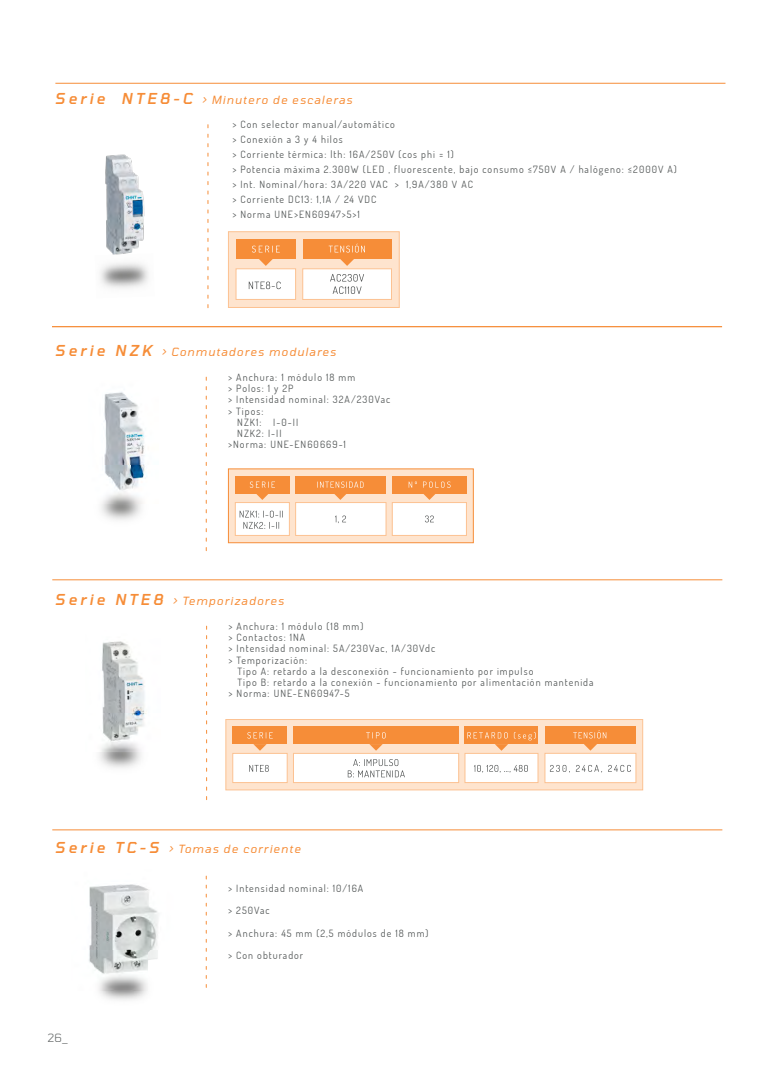
<style>
.page{position:relative;width:780px;height:1088px;background:#fff}
.page>*{position:absolute;margin:0;border:0;box-sizing:border-box;transform-origin:0 0}
.t1{font:italic 11.25px "Tomorrow";letter-spacing:.1em;color:#f68d38}
.t2{font:300 11.25px "Tomorrow";color:#545858}
.t3{font:200 10px/15px "Dosis";letter-spacing:.105em;color:#545858}
.s1{font-weight:500;font-size:15px}
</style>
<div class="page">
<hr style="left:52px;top:326px;width:670px;height:1px;background:#f68d38">
<hr style="left:52px;top:579px;width:670px;height:1px;background:#f68d38">
<hr style="left:52px;top:829px;width:670px;height:1px;background:#f68d38">
<svg style="left:206px;top:377px;width:1px;height:174px"></svg>
<svg style="left:206px;top:626px;width:1px;height:174px"></svg>
<svg style="left:206px;top:876px;width:1px;height:111px"></svg>
<div style="left:228px;top:469px;width:245px;height:74px;background:#fee4ce;border:1px solid #f68d38"></div>
<div style="left:235px;top:476px;width:54px;height:17px;background:#f68d38"></div>
<div style="left:295px;top:476px;width:91px;height:17px;background:#f68d38"></div>
<div style="left:392px;top:476px;width:74px;height:17px;background:#f68d38"></div>
<div style="left:235px;top:502px;width:54px;height:34px;background:#fff;border:1px solid #fcc292"></div>
<div style="left:295px;top:502px;width:91px;height:34px;background:#fff;border:1px solid #fcc292"></div>
<div style="left:392px;top:502px;width:74px;height:34px;background:#fff;border:1px solid #fcc292"></div>
<svg style="left:408px;top:481px;width:9px;height:7px"></svg>
<svg style="left:239px;top:511px;width:44px;height:18px"></svg>
<svg style="left:335px;top:515px;width:11px;height:8px"></svg>
<svg style="left:425px;top:515px;width:9px;height:7px"></svg>
<svg style="left:250px;top:481px;width:25px;height:19px"></svg>
<svg style="left:317px;top:481px;width:46px;height:19px"></svg>
<svg style="left:423px;top:481px;width:27px;height:19px"></svg>
<img style="left:104px;top:392px;width:41px;height:73px">
<img style="left:101px;top:465px;width:44px;height:55px">
<img style="left:102px;top:641px;width:44px;height:73px">
<img style="left:99px;top:714px;width:46px;height:54px">
<img style="left:89px;top:884px;width:69px;height:116px">
<img style="left:89px;top:950px;width:69px;height:40px">
<hr style="left:55px;top:83px;width:670px;height:1px;background:#f68d38">
<svg style="left:207px;top:125px;width:1px;height:183px"></svg>
<div style="left:225px;top:719px;width:418px;height:71px;background:#fee4ce;border:1px solid #fcc292"></div>
<div style="left:233px;top:726px;width:54px;height:18px;background:#f68d38"></div>
<svg style="left:247px;top:732px;width:26px;height:6px"></svg>
<div style="left:232px;top:753px;width:55px;height:30px;background:#fff;border:1px solid #fcc292"></div>
<svg style="left:249px;top:765px;width:20px;height:7px"></svg>
<div style="left:464px;top:753px;width:74px;height:30px;background:#fff;border:1px solid #fcc292"></div>
<svg style="left:474px;top:765px;width:54px;height:7px"></svg>
<svg style="left:253px;top:744px;width:13px;height:7px"></svg>
<div style="left:465px;top:726px;width:73px;height:18px;background:#f68d38"></div>
<svg style="left:467px;top:732px;width:40px;height:6px"></svg>
<svg style="left:514px;top:732px;width:21px;height:8px"></svg>
<svg style="left:495px;top:744px;width:13px;height:7px"></svg>
<div style="left:293px;top:753px;width:166px;height:30px;background:#fff;border:1px solid #fcc292"></div>
<svg style="left:348px;top:759px;width:57px;height:18px"></svg>
<div style="left:293px;top:726px;width:165px;height:18px;background:#f68d38"></div>
<svg style="left:366px;top:732px;width:19px;height:6px"></svg>
<svg style="left:369px;top:744px;width:13px;height:7px"></svg>
<div style="left:545px;top:726px;width:91px;height:18px;background:#f68d38"></div>
<svg style="left:573px;top:730px;width:33px;height:8px"></svg>
<div style="left:544px;top:753px;width:92px;height:30px;background:#fff;border:1px solid #fcc292"></div>
<svg style="left:550px;top:765px;width:20px;height:7px"></svg>
<svg style="left:576px;top:765px;width:26px;height:7px"></svg>
<svg style="left:608px;top:765px;width:23px;height:7px"></svg>
<svg style="left:584px;top:744px;width:13px;height:7px"></svg>
<img style="left:100px;top:263px;width:49px;height:26px">
<div style="left:228px;top:231px;width:171px;height:77px;background:#fee4ce;border:1px solid #fcc292"></div>
<div style="left:236px;top:239px;width:59px;height:20px;background:#f68d38"></div>
<svg style="left:252px;top:246px;width:28px;height:6px"></svg>
<div style="left:236px;top:268px;width:60px;height:32px;background:#fff;border:1px solid #fcc292"></div>
<svg style="left:249px;top:282px;width:32px;height:7px"></svg>
<div style="left:302px;top:268px;width:90px;height:32px;background:#fff;border:1px solid #fcc292"></div>
<svg style="left:330px;top:274px;width:34px;height:20px"></svg>
<svg style="left:259px;top:259px;width:14px;height:7px"></svg>
<div style="left:303px;top:239px;width:88px;height:20px;background:#f68d38"></div>
<svg style="left:328px;top:244px;width:37px;height:8px"></svg>
<svg style="left:340px;top:259px;width:14px;height:7px"></svg>
<img style="left:105px;top:154px;width:40px;height:101px">
<p class="t1" style="left:55px;top:91px;width:299px"><span class="s1">Serie NTE8-C</span> &gt; Minutero de escaleras</p>
<p class="t3" style="left:232px;top:117px;width:446px">&gt; Con selector manual/automático<br>&gt; Conexión a 3 y 4 hilos<br>&gt; Corriente térmica: lth: 16A/250V (cos phi = 1)<br>&gt; Potencia máxima 2.300W (LED , fluorescente, bajo consumo ≤750V A / halógeno: ≤2000V A) &gt; Int. Nominal/hora: 3A/220 VAC &gt; 1,9A/380 V AC<br>&gt; Corriente DC13: 1,1A / 24 VDC<br>&gt; Norma UNE&gt;EN60947&gt;5&gt;1</p>
<p class="t1" style="left:55px;top:343px;width:283px"><span class="s1">Serie NZK</span> &gt; Conmutadores modulares</p>
<p class="t3" style="left:228px;top:369px;width:128px">&gt; Anchura: 1 módulo 18 mm</p>
<p class="t3" style="left:228px;top:380px;width:67px">&gt; Polos: 1 y 2P</p>
<p class="t3" style="left:228px;top:392px;width:163px">&gt; Intensidad nominal: 32A/230Vac</p>
<p class="t3" style="left:228px;top:403px;width:37px">&gt; Tipos:</p>
<p class="t3" style="left:237px;top:414px;width:62px">NZK1: I-0-II</p>
<p class="t3" style="left:237px;top:425px;width:46px">NZK2: I-II</p>
<p class="t3" style="left:228px;top:437px;width:119px">&gt;Norma: UNE-EN60669-1</p>
<p class="t1" style="left:55px;top:592px;width:230px"><span class="s1">Serie NTE8</span> &gt; Temporizadores</p>
<p class="t3" style="left:228px;top:620px;width:208px;line-height:11.2px">&gt; Anchura: 1 módulo (18 mm)<br>&gt; Contactos: 1NA<br>&gt; Intensidad nominal: 5A/230Vac, 1A/30Vdc &gt; Temporización:</p>
<p class="t3" style="left:237px;top:663px;width:297px">Tipo A: retardo a la desconexión - funcionamiento por impulso</p>
<p class="t3" style="left:237px;top:674px;width:357px">Tipo B: retardo a la conexión - funcionamiento por alimentación mantenida</p>
<p class="t3" style="left:228px;top:686px;width:123px">&gt; Norma: UNE-EN60947-5</p>
<p class="t1" style="left:55px;top:839px;width:247px"><span class="s1">Serie TC-S</span> &gt; Tomas de corriente</p>
<p class="t2" style="left:48px;top:1029px;width:22px">26_</p>
<p class="t3" style="left:228px;top:880px;width:137px">&gt; Intensidad nominal: 10/16A</p>
<p class="t3" style="left:228px;top:902px;width:43px">&gt; 250Vac</p>
<p class="t3" style="left:228px;top:925px;width:202px">&gt; Anchura: 45 mm (2,5 módulos de 18 mm)</p>
<p class="t3" style="left:228px;top:947px;width:77px">&gt; Con obturador</p>
</div>
